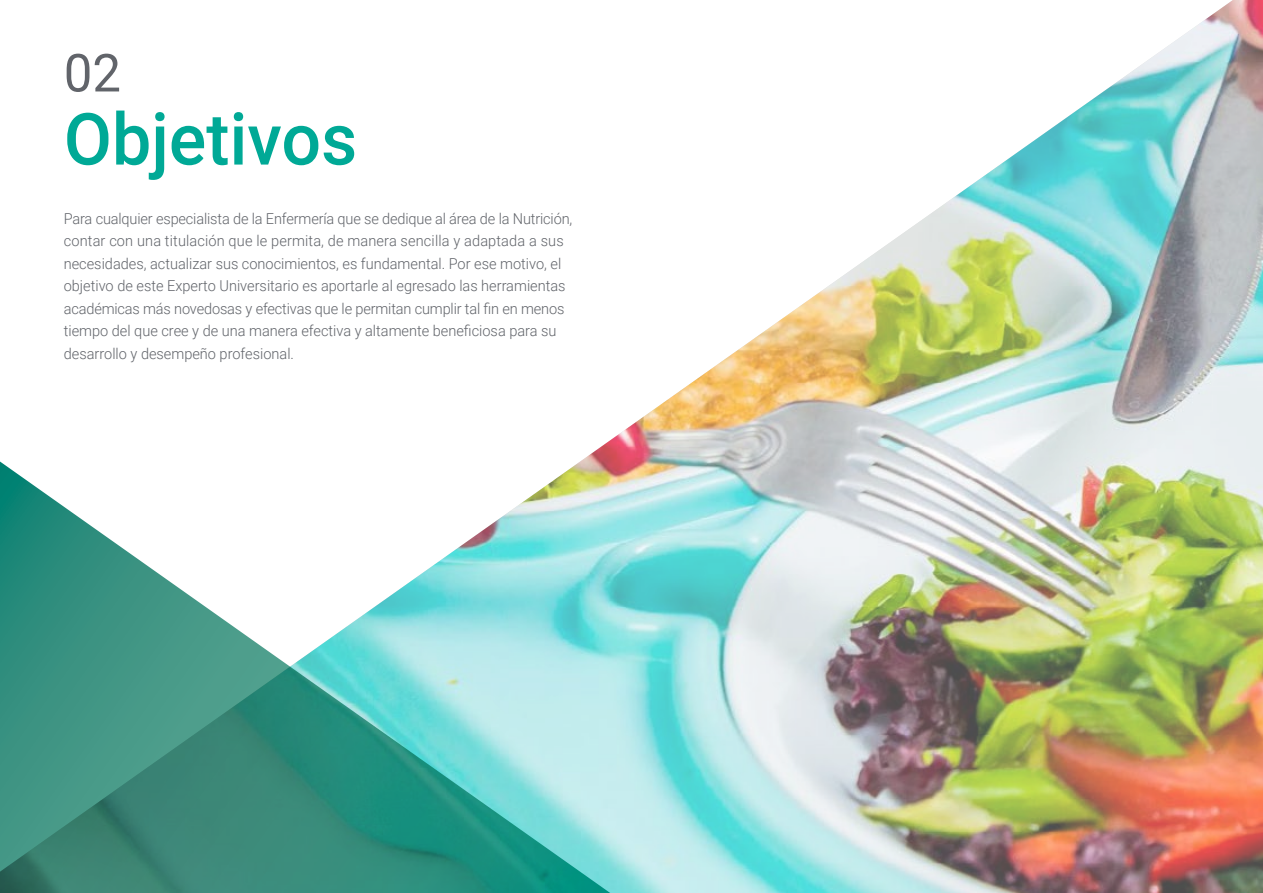
<style>
.page{position:relative;width:1263px;height:893px;background:#fff}
.page>*{position:absolute;margin:0;border:0;box-sizing:border-box;transform-origin:0 0}
.t1{font:500 72px "Roboto";color:#00a996}
.t2{font:52.5px "Roboto";color:#61646a}
.t3{font:300 15px/22.5px "Roboto";color:#61646a}
</style>
<div class="page">
<img style="left:602px;top:0;width:661px;height:893px">
<svg style="left:0;top:446px;width:640px;height:447px"></svg>
<h2 class="t2" style="left:64px;top:36px;width:59px">02</h2>
<h1 class="t1" style="left:64px;top:89px;width:295px">Objetivos</h1>
<p class="t3" style="left:64px;top:207px;width:510px">Para cualquier especialista de la Enfermería que se dedique al área de la Nutrición, contar con una titulación que le permita, de manera sencilla y adaptada a sus necesidades, actualizar sus conocimientos, es fundamental. Por ese motivo, el objetivo de este Experto Universitario es aportarle al egresado las herramientas académicas más novedosas y efectivas que le permitan cumplir tal fin en menos tiempo del que cree y de una manera efectiva y altamente beneficiosa para su desarrollo y desempeño profesional.</p>
</div>
